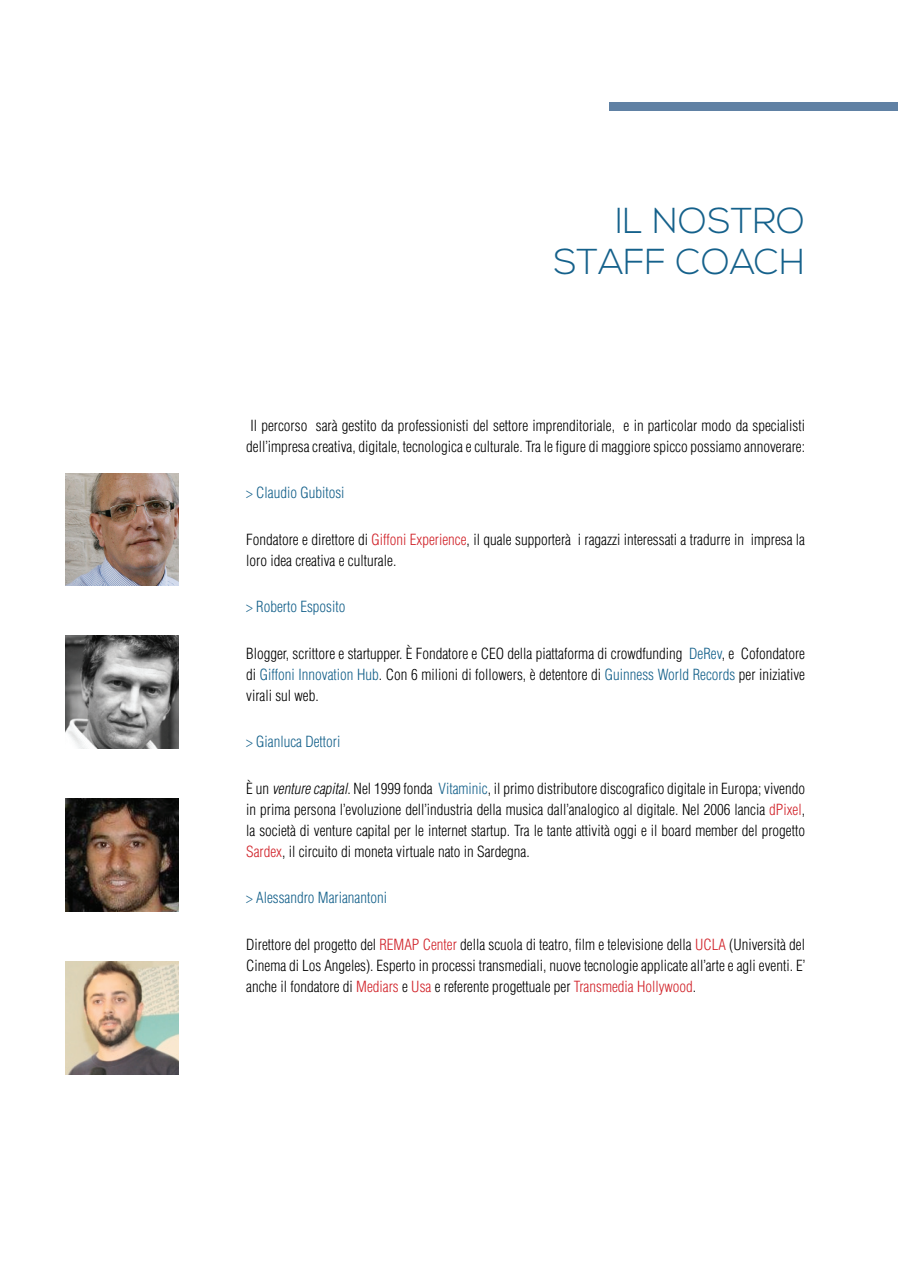
<style>
.page{position:relative;width:898px;height:1272px;background:#fff}
.page>*{position:absolute;margin:0;border:0;box-sizing:border-box;transform-origin:0 0}
.t1{font:300 36px "Nexa";color:#15618b}
.t2{font:300 condensed 15px/21px "Helvetica";color:#000;text-align:justify}
.t3{font:300 condensed 15px "Helvetica";color:#15618b}
.s1{color:#d1232a}
.s2{color:#15618b}
.s3{font-style:italic}
</style>
<div class="page">
<img style="left:66px;top:798px;width:113px;height:113px">
<img style="left:66px;top:473px;width:113px;height:113px">
<img style="left:66px;top:961px;width:113px;height:113px">
<img style="left:66px;top:636px;width:113px;height:112px">
<div style="left:609px;top:102px;width:288px;height:9px;background:#6081a4"></div>
<p class="t1" style="left:615px;top:208px;width:191px">IL NOSTRO</p>
<p class="t1" style="left:553px;top:248px;width:253px">STAFF COACH</p>
<p class="t2" style="left:246px;top:416px;width:560px">Il percorso sarà gestito da professionisti del settore imprenditoriale, e in particolar modo da specialisti dell’impresa creativa, digitale, tecnologica e culturale. Tra le figure di maggiore spicco possiamo annoverare:</p>
<p class="t3" style="left:246px;top:487px;width:100px">&gt; Claudio Gubitosi</p>
<p class="t2" style="left:246px;top:530px;width:560px">Fondatore e direttore di <span class="s1">Giffoni Experience</span>, il quale supporterà i ragazzi interessati a tradurre in impresa la loro idea creativa e culturale.</p>
<p class="t3" style="left:246px;top:601px;width:101px">&gt; Roberto Esposito</p>
<p class="t2" style="left:246px;top:644px;width:560px">Blogger, scrittore e startupper. È Fondatore e CEO della piattaforma di crowdfunding <span class="s2">DeRev</span>, e Cofondatore di <span class="s2">Giffoni Innovation Hub</span>. Con 6 milioni di followers, è detentore di <span class="s2">Guinness World Records</span> per iniziative virali sul web.</p>
<p class="t3" style="left:246px;top:736px;width:96px">&gt; Gianluca Dettori</p>
<p class="t2" style="left:246px;top:779px;width:560px">È un <span class="s3">venture capital</span>. Nel 1999 fonda <span class="s2">Vitaminic</span>, il primo distributore discografico digitale in Europa; vivendo in prima persona l’evoluzione dell’industria della musica dall’analogico al digitale. Nel 2006 lancia <span class="s1">dPixel</span>, la società di venture capital per le internet startup. Tra le tante attività oggi e il board member del progetto <span class="s1">Sardex</span>, il circuito di moneta virtuale nato in Sardegna.</p>
<p class="t3" style="left:246px;top:892px;width:142px">&gt; Alessandro Marianantoni</p>
<p class="t2" style="left:246px;top:935px;width:560px">Direttore del progetto del <span class="s1">REMAP Center</span> della scuola di teatro, film e televisione della <span class="s1">UCLA</span> (Università del Cinema di Los Angeles). Esperto in processi transmediali, nuove tecnologie applicate all’arte e agli eventi. E’ anche il fondatore di <span class="s1">Mediars</span> e <span class="s1">Usa</span> e referente progettuale per <span class="s1">Transmedia Hollywood</span>.</p>
</div>
